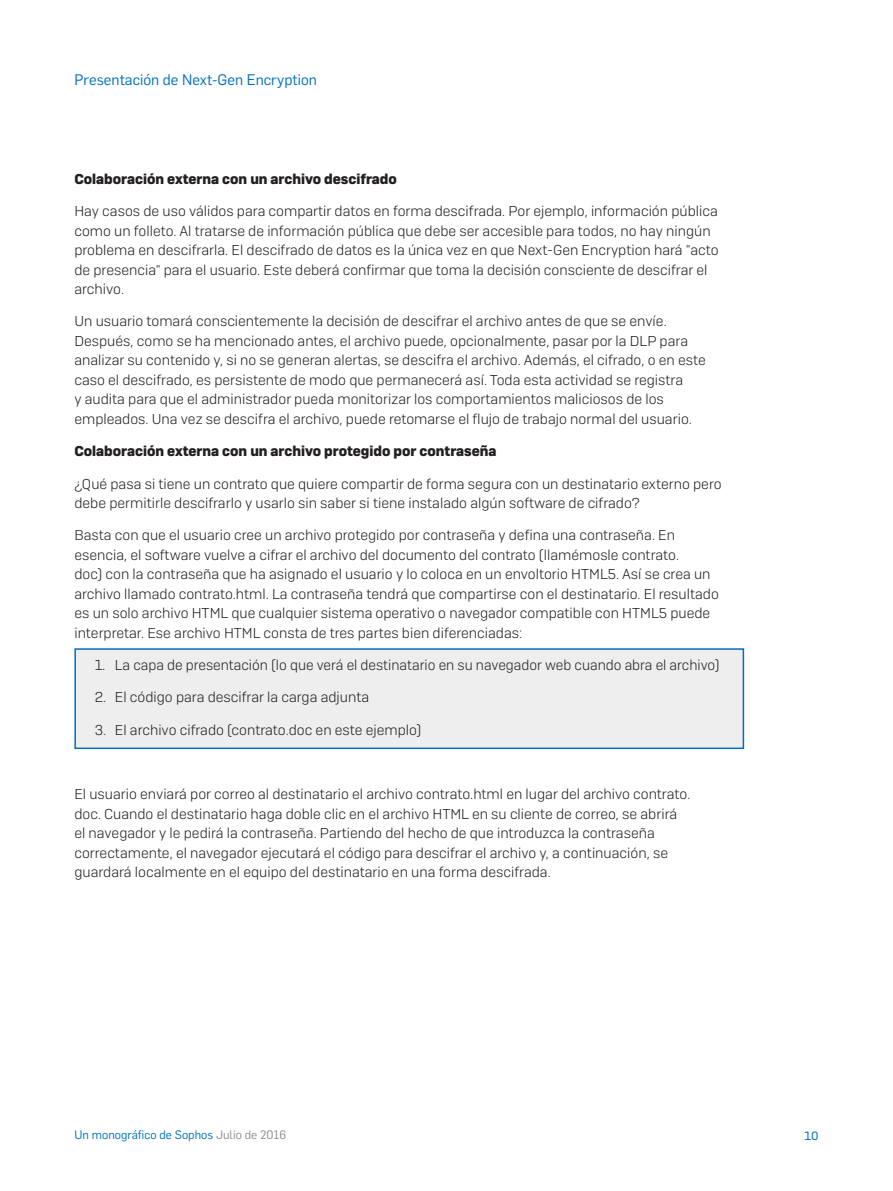
<style>
.page{position:relative;width:893px;height:1191px;background:#fff}
.page>*{position:absolute;margin:0;border:0;box-sizing:border-box;transform-origin:0 0}
.t1{font:15px "Flama";color:#006fba}
.Body_Copy{font:14.25px/19.5px "Camber Lg";color:#231f20}
.Body_SUBHEAD_2{font:700 14.25px "Camber";color:#231f20}
.t2{font:12px "Flama";color:#006fba}
.t3{font:12px "Camber";color:#006fba}
.s1{color:#8a8c8f}
</style>
<div class="page">
<div style="left:74px;top:648px;width:670px;height:101px;background:#eeeeef;border:2px solid #006fba"></div>
<p class="t1" style="left:74px;top:69px;width:244px">Presentación de Next-Gen Encryption</p>
<p class="Body_SUBHEAD_2" style="left:74px;top:170px;width:324px">Colaboración externa con un archivo descifrado</p>
<p class="Body_Copy" style="left:74px;top:201px;width:646px">Hay casos de uso válidos para compartir datos en forma descifrada. Por ejemplo, información pública como un folleto. Al tratarse de información pública que debe ser accesible para todos, no hay ningún problema en descifrarla. El descifrado de datos es la única vez en que Next-Gen Encryption hará "acto de presencia" para el usuario. Este deberá confirmar que toma la decisión consciente de descifrar el archivo.</p>
<p class="Body_Copy" style="left:74px;top:311px;width:633px">Un usuario tomará conscientemente la decisión de descifrar el archivo antes de que se envíe.<br>Después, como se ha mencionado antes, el archivo puede, opcionalmente, pasar por la DLP para analizar su contenido y, si no se generan alertas, se descifra el archivo. Además, el cifrado, o en este caso el descifrado, es persistente de modo que permanecerá así. Toda esta actividad se registra<br>y audita para que el administrador pueda monitorizar los comportamientos maliciosos de los empleados. Una vez se descifra el archivo, puede retomarse el flujo de trabajo normal del usuario.</p>
<p class="Body_SUBHEAD_2" style="left:74px;top:442px;width:424px">Colaboración externa con un archivo protegido por contraseña</p>
<p class="Body_Copy" style="left:74px;top:473px;width:649px">¿Qué pasa si tiene un contrato que quiere compartir de forma segura con un destinatario externo pero debe permitirle descifrarlo y usarlo sin saber si tiene instalado algún software de cifrado?</p>
<p class="Body_Copy" style="left:74px;top:525px;width:646px">Basta con que el usuario cree un archivo protegido por contraseña y defina una contraseña. En esencia, el software vuelve a cifrar el archivo del documento del contrato (llamémosle contrato.<br>doc) con la contraseña que ha asignado el usuario y lo coloca en un envoltorio HTML5. Así se crea un archivo llamado contrato.html. La contraseña tendrá que compartirse con el destinatario. El resultado es un solo archivo HTML que cualquier sistema operativo o navegador compatible con HTML5 puede interpretar. Ese archivo HTML consta de tres partes bien diferenciadas:</p>
<p class="Body_Copy" style="left:95px;top:655px;width:626px">1. La capa de presentación (lo que verá el destinatario en su navegador web cuando abra el archivo)</p>
<p class="Body_Copy" style="left:95px;top:687px;width:276px">2. El código para descifrar la carga adjunta</p>
<p class="Body_Copy" style="left:95px;top:719px;width:328px">3. El archivo cifrado (contrato.doc en este ejemplo)</p>
<p class="Body_Copy" style="left:74px;top:784px;width:617px">El usuario enviará por correo al destinatario el archivo contrato.html en lugar del archivo contrato. doc. Cuando el destinatario haga doble clic en el archivo HTML en su cliente de correo, se abrirá el navegador y le pedirá la contraseña. Partiendo del hecho de que introduzca la contraseña correctamente, el navegador ejecutará el código para descifrar el archivo y, a continuación, se guardará localmente en el equipo del destinatario en una forma descifrada.</p>
<p class="t2" style="left:74px;top:1126px;width:213px">Un monográfico de Sophos <span class="s1">Julio de 2016</span></p>
<p class="t3" style="left:804px;top:1128px;width:16px">10</p>
</div>
